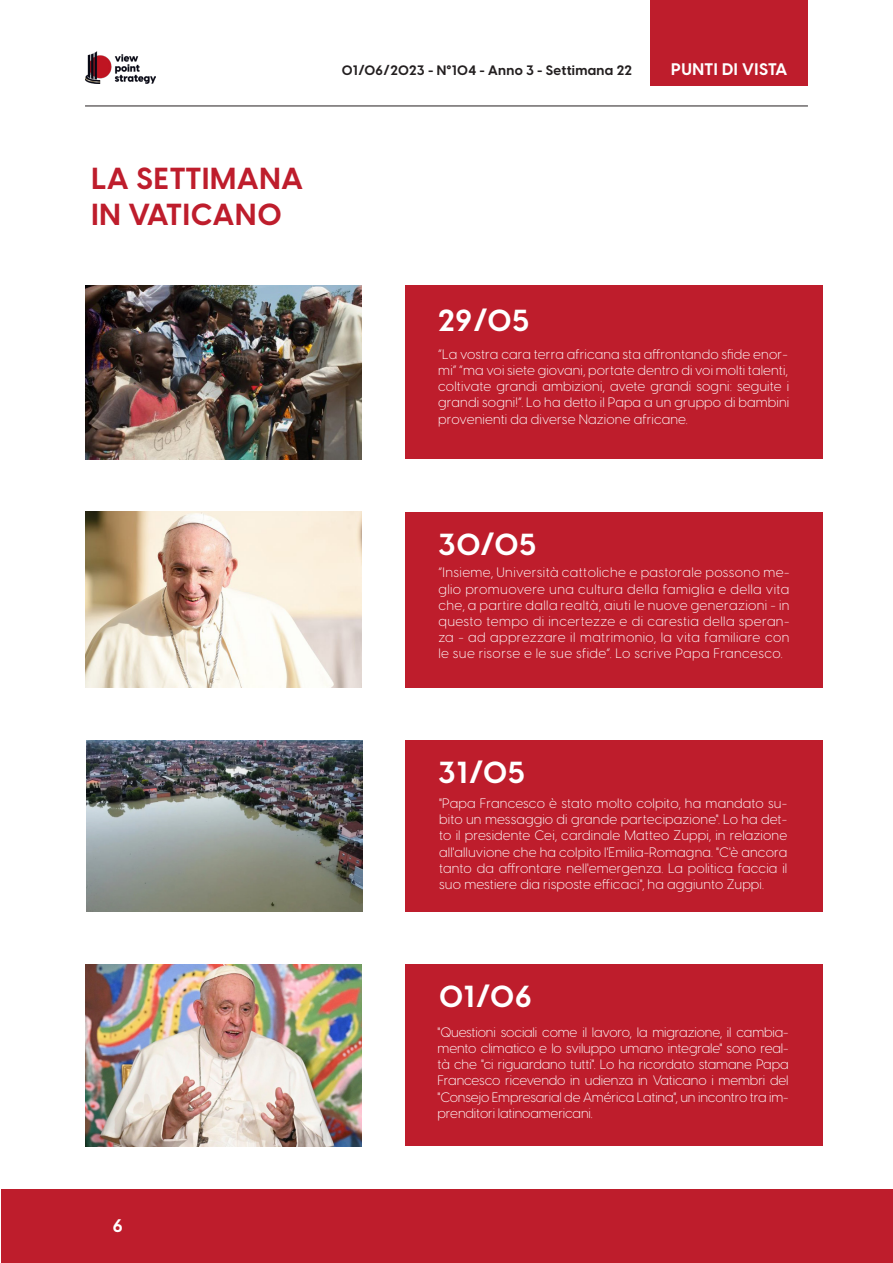
<style>
.page{position:relative;width:893px;height:1263px;background:#fff}
.page>*{position:absolute;margin:0;border:0;box-sizing:border-box;transform-origin:0 0}
.titolo{font:700 30px "Visby CF";letter-spacing:.03em;color:#be1d2c}
.titolo-2{font:700 30px "Visby CF";letter-spacing:.03em;color:#fff}
.testo{font:700 18px "Visby CF";color:#fff}
.t1{font:700 16.5px "Visby CF";letter-spacing:.03em;color:#fff}
.testo-2{font:300 13.5px/16.2px "Visby CF";letter-spacing:.01em;color:#fff;text-align:justify}
.t2{font:700 13.5px "Visby CF";letter-spacing:.02em;color:#231f20}
</style>
<div class="page">
<div style="left:651px;top:0;width:157px;height:85px;background:#be1d2c"></div>
<div style="left:1px;top:1189px;width:892px;height:74px;background:#be1d2c"></div>
<hr style="left:85px;top:106px;width:723px;height:1px;background:#231f20">
<img style="left:85px;top:51px;width:71px;height:33px">
<div style="left:405px;top:965px;width:418px;height:181px;background:#be1d2c"></div>
<img style="left:86px;top:965px;width:275px;height:181px">
<div style="left:405px;top:740px;width:418px;height:172px;background:#be1d2c"></div>
<img style="left:87px;top:740px;width:275px;height:172px">
<div style="left:405px;top:512px;width:418px;height:176px;background:#be1d2c"></div>
<img style="left:86px;top:512px;width:275px;height:176px">
<div style="left:405px;top:285px;width:418px;height:174px;background:#be1d2c"></div>
<img style="left:86px;top:285px;width:275px;height:174px">
<p class="titolo" style="left:91px;top:159px;width:213px">LA SETTIMANA</p>
<p class="titolo" style="left:91px;top:195px;width:192px">IN VATICANO</p>
<p class="t2" style="left:342px;top:62px;width:291px">01/06/2023 - N°104 - Anno 3 - Settimana 22</p>
<p class="t1" style="left:671px;top:58px;width:118px">PUNTI DI VISTA</p>
<p class="titolo-2" style="left:438px;top:302px;width:93px">29/05</p>
<p class="testo-2" style="left:438px;top:346px;width:353px">“La vostra cara terra africana sta affrontando sfide enor&shy;mi” “ma voi siete giovani, portate dentro di voi molti talenti, coltivate grandi ambizioni, avete grandi sogni: seguite i grandi sogni!”. Lo ha detto il Papa a un gruppo di bambini provenienti da diverse Nazione africane.</p>
<p class="testo" style="left:113px;top:1214px;width:11px">6</p>
<p class="titolo-2" style="left:438px;top:525px;width:100px">30/05</p>
<p class="testo-2" style="left:438px;top:565px;width:353px">“Insieme, Università cattoliche e pastorale possono me&shy;glio promuovere una cultura della famiglia e della vita che, a partire dalla realtà, aiuti le nuove generazioni - in questo tempo di incertezze e di carestia della speran&shy;za - ad apprezzare il matrimonio, la vita familiare con le sue risorse e le sue sfide”. Lo scrive Papa Francesco.</p>
<p class="titolo-2" style="left:438px;top:753px;width:88px">31/05</p>
<p class="testo-2" style="left:439px;top:795px;width:350px">"Papa Francesco è stato molto colpito, ha mandato su&shy;bito un messaggio di grande partecipazione". Lo ha det&shy;to il presidente Cei, cardinale Matteo Zuppi, in relazione all'alluvione che ha colpito l'Emilia-Romagna. "C'è ancora tanto da affrontare nell'emergenza. La politica faccia il suo mestiere dia risposte efficaci", ha aggiunto Zuppi.</p>
<p class="titolo-2" style="left:439px;top:977px;width:94px">01/06</p>
<p class="testo-2" style="left:438px;top:1024px;width:353px">"Questioni sociali come il lavoro, la migrazione, il cambia&shy;mento climatico e lo sviluppo umano integrale" sono real&shy;tà che "ci riguardano tutti". Lo ha ricordato stamane Papa Francesco ricevendo in udienza in Vaticano i membri del "Consejo Empresarial de América Latina", un incontro tra im&shy;prenditori latinoamericani.</p>
</div>
